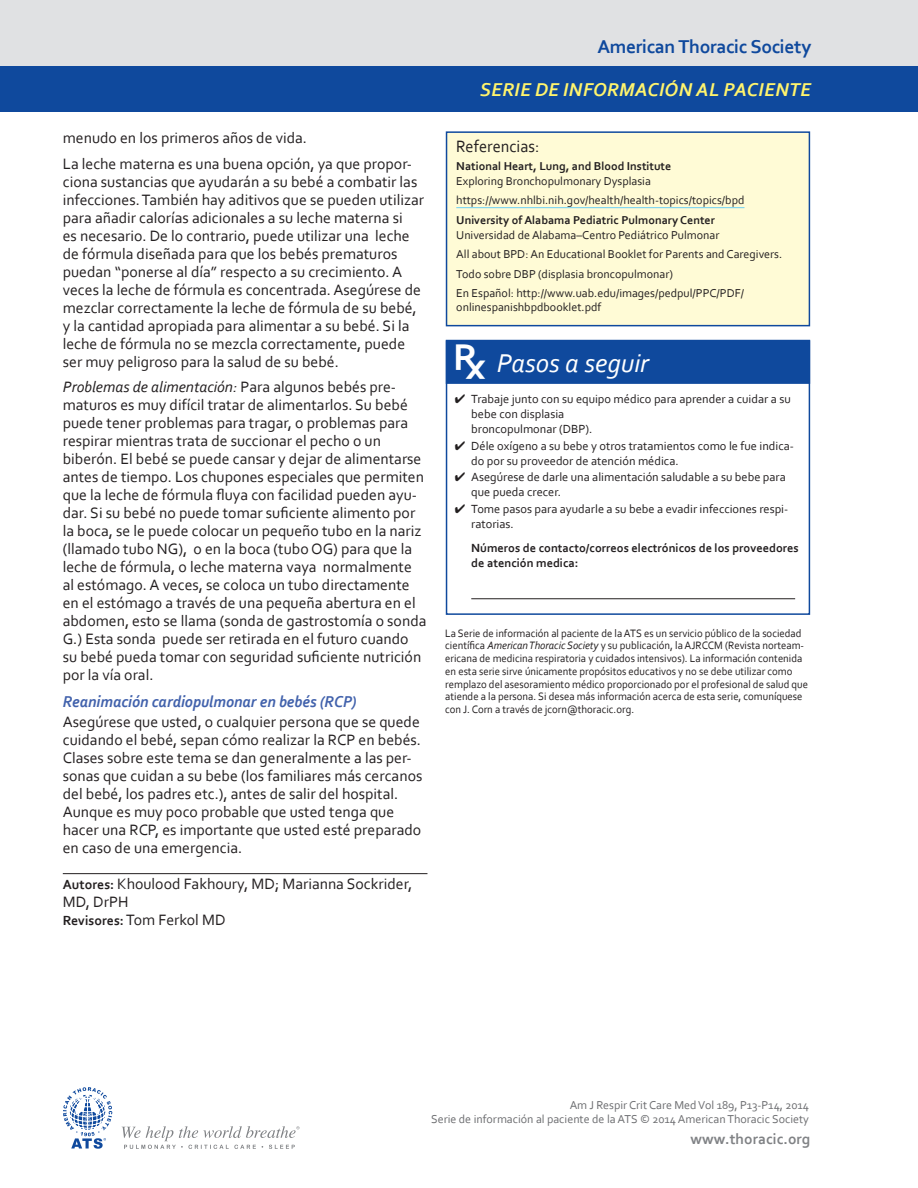
<style>
.page{position:relative;width:918px;height:1188px;background:#fff}
.page>*{position:absolute;margin:0;border:0;box-sizing:border-box;transform-origin:0 0}
.RX_Headline{font:italic 27px "Corbel";color:#fff}
.t1{font:italic 700 19.5px "Corbel";letter-spacing:.02em;color:#fff46d}
.t2{font:700 19.5px "Corbel";letter-spacing:-.02em;color:#0f499d}
.Resources_Box_Title{font:17.25px "Corbel";color:#231f20;scale:.95 1}
.Body_Headline{font:italic 700 16.5px "Corbel";color:#4262ac;scale:.95 1}
.Body{font:15.75px/18px "Corbel";color:#231f20}
.Authors{font:15.75px/18px "Corbel";color:#231f20}
.t3{font:700 15.45px "Corbel";color:#808285}
.t4{font:12.3px/15px "Corbel";color:#231f20}
.Rx_Telephone{font:700 12.3px/15px "Corbel";color:#231f20}
.Resources_Listing{font:12px/13.5px "Corbel";color:#231f20}
.Copyright_Info{font:12px "Corbel";color:#6c6d70}
.Reources_Headline{font:700 12px "Corbel";color:#231f20}
.Endnote{font:11.25px/12.8px "Corbel";color:#231f20;scale:.95 1}
.s1{font-style:italic}
.s2{font-weight:700;font-size:13.8px}
.s3{font-family:"Rx";font-style:normal;font-size:34.5px}
</style>
<div class="page">
<div style="left:0;top:0;width:918px;height:66px;background:#e0e1e3"></div>
<div style="left:0;top:66px;width:918px;height:45px;background:#0f499d"></div>
<svg style="left:63px;top:1087px;width:49px;height:62px"></svg>
<svg style="left:122px;top:1126px;width:178px;height:23px"></svg>
<hr style="left:63px;top:873px;width:364px;height:1px;background:#231f20">
<div style="left:447px;top:132px;width:362px;height:194px;background:#fffbd6"></div>
<hr style="left:456px;top:207px;width:289px;height:1px;background:#6bcff6">
<div style="left:446px;top:131px;width:364px;height:195px;border:2px solid #0f499d"></div>
<div style="left:446px;top:340px;width:364px;height:44px;background:#0f499d"></div>
<hr style="left:471px;top:598px;width:324px;height:1px;background:#231f20">
<div style="left:446px;top:340px;width:364px;height:275px;border:2px solid #0f499d"></div>
<p class="Body" style="left:63px;top:128px;width:246px">menudo en los primeros años de vida.</p>
<p class="Body" style="left:63px;top:154px;width:363px">La leche materna es una buena opción, ya que propor&shy;ciona sustancias que ayudarán a su bebé a combatir las infecciones. También hay aditivos que se pueden utilizar para añadir calorías adicionales a su leche materna si<br>es necesario. De lo contrario, puede utilizar una leche de fórmula diseñada para que los bebés prematuros puedan “ponerse al día” respecto a su crecimiento. A veces la leche de fórmula es concentrada. Asegúrese de mezclar correctamente la leche de fórmula de su bebé, y la cantidad apropiada para alimentar a su bebé. Si la leche de fórmula no se mezcla correctamente, puede ser muy peligroso para la salud de su bebé.</p>
<p class="Body" style="left:63px;top:377px;width:365px"><span class="s1">Problemas de alimentación:</span> Para algunos bebés pre&shy;maturos es muy difícil tratar de alimentarlos. Su bebé puede tener problemas para tragar, o problemas para respirar mientras trata de succionar el pecho o un biberón. El bebé se puede cansar y dejar de alimentarse antes de tiempo. Los chupones especiales que permiten que la leche de fórmula fluya con facilidad pueden ayu&shy;dar. Si su bebé no puede tomar suficiente alimento por la boca, se le puede colocar un pequeño tubo en la nariz (llamado tubo NG), o en la boca (tubo OG) para que la leche de fórmula, o leche materna vaya normalmente al estómago. A veces, se coloca un tubo directamente en el estómago a través de una pequeña abertura en el abdomen, esto se llama (sonda de gastrostomía o sonda G.) Esta sonda puede ser retirada en el futuro cuando su bebé pueda tomar con seguridad suficiente nutrición por la vía oral.</p>
<p class="Body_Headline" style="left:63px;top:692px;width:311px">Reanimación cardiopulmonar en bebés (RCP)</p>
<p class="Body" style="left:63px;top:712px;width:361px">Asegúrese que usted, o cualquier persona que se quede cuidando el bebé, sepan cómo realizar la RCP en bebés.<br>Clases sobre este tema se dan generalmente a las per&shy;sonas que cuidan a su bebe (los familiares más cercanos del bebé, los padres etc.), antes de salir del hospital.<br>Aunque es muy poco probable que usted tenga que hacer una RCP, es importante que usted esté preparado en caso de una emergencia.</p>
<p class="Authors" style="left:63px;top:874px;width:351px"><span class="s2">Autores:</span> Khoulood Fakhoury, MD; Marianna Sockrider,<br>MD, DrPH<br><span class="s2">Revisores:</span> Tom Ferkol MD</p>
<p class="t2" style="left:597px;top:34px;width:216px">American Thoracic Society</p>
<p class="t1" style="left:480px;top:78px;width:333px">SERIE DE INFORMACIÓN AL PACIENTE</p>
<p class="Resources_Box_Title" style="left:456px;top:135px;width:89px">Referencias:</p>
<p class="Reources_Headline" style="left:456px;top:158px;width:217px">National Heart, Lung, and Blood Institute</p>
<p class="Resources_Listing" style="left:456px;top:174px;width:196px">Exploring Bronchopulmonary Dysplasia</p>
<p class="Resources_Listing" style="left:456px;top:193px;width:290px">https://www.nhlbi.nih.gov/health/health-topics/topics/bpd</p>
<p class="Reources_Headline" style="left:456px;top:212px;width:260px">University of Alabama Pediatric Pulmonary Center</p>
<p class="Resources_Listing" style="left:456px;top:228px;width:265px">Universidad de Alabama–Centro Pediátrico Pulmonar</p>
<p class="Resources_Listing" style="left:456px;top:247px;width:328px">All about BPD: An Educational Booklet for Parents and Caregivers.</p>
<p class="Resources_Listing" style="left:456px;top:267px;width:218px">Todo sobre DBP (displasia broncopulmonar)</p>
<p class="Resources_Listing" style="left:456px;top:286px;width:289px">En Español: http://www.uab.edu/images/pedpul/PPC/PDF/ onlinespanishbpdbooklet.pdf</p>
<p class="RX_Headline" style="left:456px;top:346px;width:194px"><span class="s3">R</span> Pasos a seguir</p>
<p class="t4" style="left:471px;top:391px;width:321px;text-indent:-16px">✔ Trabaje junto con su equipo médico para aprender a cuidar a su bebe con displasia<br>broncopulmonar (DBP).</p>
<p class="t4" style="left:471px;top:438px;width:324px;text-indent:-16px">✔ Déle oxígeno a su bebe y otros tratamientos como le fue indica&shy;do por su proveedor de atención médica.</p>
<p class="t4" style="left:471px;top:469px;width:316px;text-indent:-16px">✔ Asegúrese de darle una alimentación saludable a su bebe para que pueda crecer.</p>
<p class="t4" style="left:471px;top:501px;width:318px;text-indent:-16px">✔ Tome pasos para ayudarle a su bebe a evadir infecciones respi&shy;ratorias.</p>
<p class="Rx_Telephone" style="left:471px;top:540px;width:329px">Números de contacto/correos electrónicos de los proveedores de atención medica:</p>
<p class="Endnote" style="left:445px;top:626px;width:383px">La Serie de información al paciente de la ATS es un servicio público de la sociedad científica <span class="s1">American Thoracic Society</span> y su publicación, la AJRCCM (Revista norteam&shy;ericana de medicina respiratoria y cuidados intensivos). La información contenida en esta serie sirve únicamente propósitos educativos y no se debe utilizar como remplazo del asesoramiento médico proporcionado por el profesional de salud que atiende a la persona. Si desea más información acerca de esta serie, comuníquese con J. Corn a través de jcorn@thoracic.org.</p>
<p class="Copyright_Info" style="left:570px;top:1098px;width:241px">Am J Respir Crit Care Med Vol 189, P13-P14, 2014</p>
<p class="Copyright_Info" style="left:431px;top:1112px;width:379px">Serie de información al paciente de la ATS © 2014 American Thoracic Society</p>
<p class="t3" style="left:691px;top:1130px;width:121px">www.thoracic.org</p>
</div>
